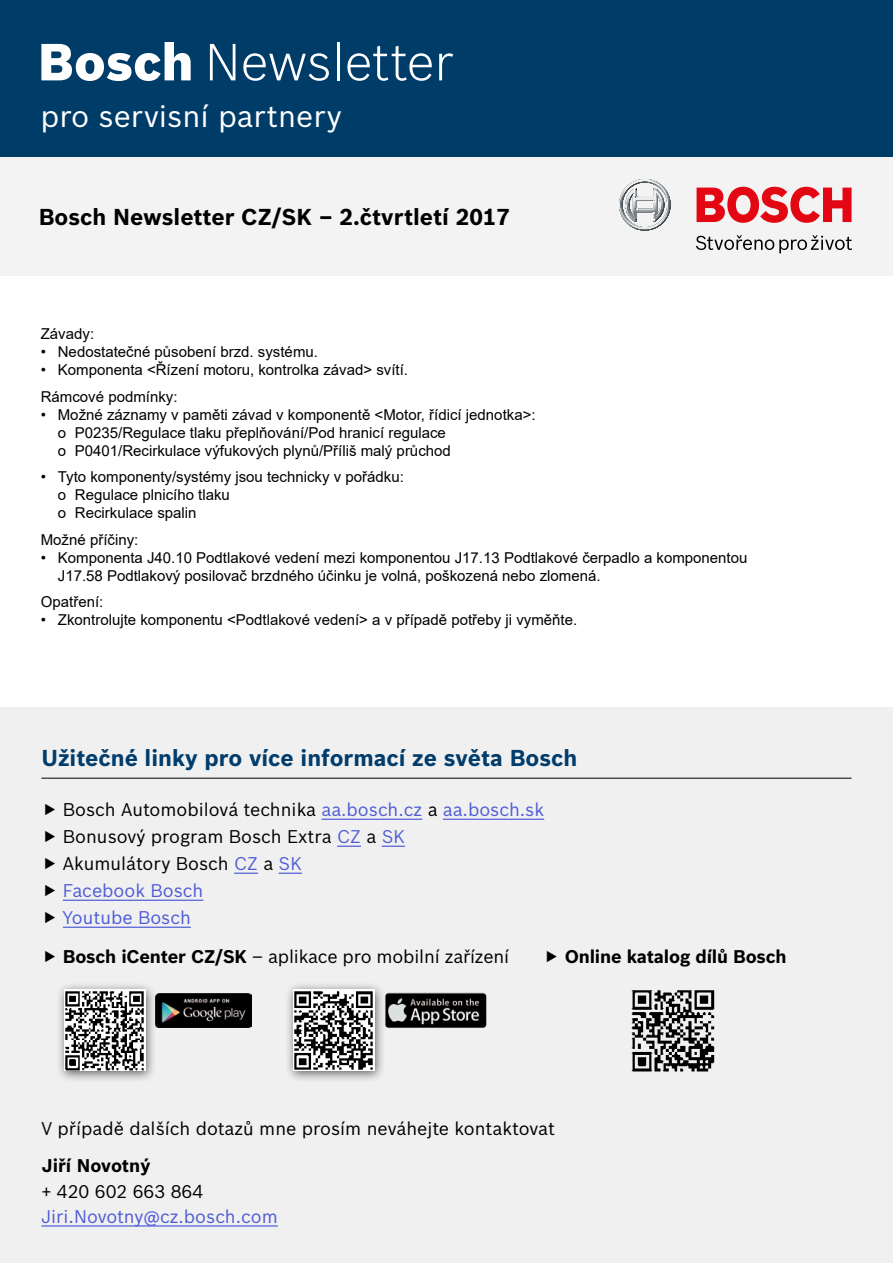
<style>
.page{position:relative;width:893px;height:1263px;background:#fff}
.page>*{position:absolute;margin:0;border:0;box-sizing:border-box;transform-origin:0 0}
.t1{font:300 51px "Bosch Sans";color:#fff}
.t2{font:30px "Bosch Sans";color:#fff}
.t3{font:700 22.5px "Bosch Sans";color:#003c6c}
.t4{font:700 22.5px "Bosch Sans";color:#000}
.t5{font:18px/27px "Bosch Sans";color:#000}
.t6{font:700 18px "Bosch Sans";letter-spacing:-.01em;color:#000}
.t7{font:18px "Bosch Sans";color:#4f5cd6}
.t8{font:15px/18px "Arial";color:#000}
.s1{font-weight:900}
.s2{color:#4f5cd6}
.s3{font-weight:700}
</style>
<div class="page">
<div style="left:0;top:708px;width:893px;height:555px;background:#f0f0f0"></div>
<hr style="left:321px;top:819px;width:101px;height:1px;background:#4f5cd6">
<hr style="left:443px;top:819px;width:101px;height:1px;background:#4f5cd6">
<svg style="left:337px;top:846px;width:24px;height:1px"></svg>
<svg style="left:382px;top:846px;width:23px;height:1px"></svg>
<svg style="left:234px;top:873px;width:24px;height:1px"></svg>
<svg style="left:279px;top:873px;width:23px;height:1px"></svg>
<hr style="left:63px;top:900px;width:140px;height:1px;background:#4f5cd6">
<hr style="left:63px;top:927px;width:128px;height:1px;background:#4f5cd6">
<hr style="left:41px;top:778px;width:810px;height:1px;background:#000">
<hr style="left:41px;top:1225px;width:237px;height:1px;background:#4f5cd6">
<img style="left:386px;top:992px;width:101px;height:36px">
<div style="left:284px;top:981px;width:102px;height:101px;background:#000;opacity:.6"></div>
<img style="left:293px;top:990px;width:81px;height:81px">
<img style="left:157px;top:993px;width:95px;height:34px">
<div style="left:55px;top:981px;width:102px;height:101px;background:#000;opacity:.6"></div>
<img style="left:64px;top:990px;width:81px;height:81px">
<img style="left:631px;top:990px;width:84px;height:81px">
<div style="left:0;top:156px;width:893px;height:120px;background:#f0f0f0"></div>
<div style="left:0;top:0;width:893px;height:156px;background:#003c68"></div>
<svg style="left:619px;top:179px;width:52px;height:52px"></svg>
<svg style="left:696px;top:235px;width:156px;height:18px"></svg>
<svg style="left:696px;top:187px;width:155px;height:36px"></svg>
<h1 class="t1" style="left:38px;top:31px;width:417px"><span class="s1">Bosch</span> Newsletter</h1>
<h2 class="t2" style="left:41px;top:97px;width:303px">pro servisní partnery</h2>
<h3 class="t4" style="left:39px;top:203px;width:473px">Bosch Newsletter CZ/SK – 2.čtvrtletí 2017</h3>
<p class="t8" style="left:41px;top:325px;width:55px">Závady:</p>
<p class="t8" style="left:41px;top:343px;width:279px">• Nedostatečné působení brzd. systému.</p>
<p class="t8" style="left:41px;top:356px;width:369px;line-height:26.5px">• Komponenta &lt;Řízení motoru, kontrolka závad&gt; svítí.<br>Rámcové podmínky:</p>
<p class="t8" style="left:58px;top:405px;width:479px;text-indent:-17px">• Možné záznamy v paměti závad v komponentě &lt;Motor, řídicí jednotka&gt;: o P0235/Regulace tlaku přeplňování/Pod hranicí regulace<br>o P0401/Recirkulace výfukových plynů/Příliš malý průchod</p>
<p class="t8" style="left:58px;top:468px;width:347px;text-indent:-17px">• Tyto komponenty/systémy jsou technicky v pořádku: o Regulace plnicího tlaku<br>o Recirkulace spalin</p>
<p class="t8" style="left:41px;top:530px;width:99px">Možné příčiny:</p>
<p class="t8" style="left:58px;top:548px;width:691px;text-indent:-17px">• Komponenta J40.10 Podtlakové vedení mezi komponentou J17.13 Podtlakové čerpadlo a komponentou<br>J17.58 Podtlakový posilovač brzdného účinku je volná, poškozená nebo zlomená.</p>
<p class="t8" style="left:41px;top:593px;width:64px">Opatření:</p>
<p class="t8" style="left:41px;top:611px;width:538px">• Zkontrolujte komponentu &lt;Podtlakové vedení&gt; a v případě potřeby ji vyměňte.</p>
<h3 class="t3" style="left:41px;top:743px;width:537px">Užitečné linky pro více informací ze světa Bosch</h3>
<p class="t5" style="left:63px;top:796px;width:483px">Bosch Automobilová technika <span class="s2">aa.bosch.cz</span> a <span class="s2">aa.bosch.sk<br></span>Bonusový program Bosch Extra <span class="s2">CZ</span> a <span class="s2">SK<br></span>Akumulátory Bosch <span class="s2">CZ</span> a <span class="s2">SK<br>Facebook Bosch<br>Youtube Bosch</span></p>
<p class="t5" style="left:63px;top:943px;width:448px"><span class="s3">Bosch iCenter CZ/SK</span> – aplikace pro mobilní zařízení</p>
<p class="t6" style="left:565px;top:945px;width:223px">Online katalog dílů Bosch</p>
<p class="t5" style="left:41px;top:1114px;width:515px">V případě dalších dotazů mne prosím neváhejte kontaktovat</p>
<p class="t6" style="left:41px;top:1154px;width:110px">Jiří Novotný</p>
<p class="t5" style="left:41px;top:1177px;width:163px">+ 420 602 663 864</p>
<p class="t7" style="left:41px;top:1205px;width:238px">Jiri.Novotny@cz.bosch.com</p>
</div>
